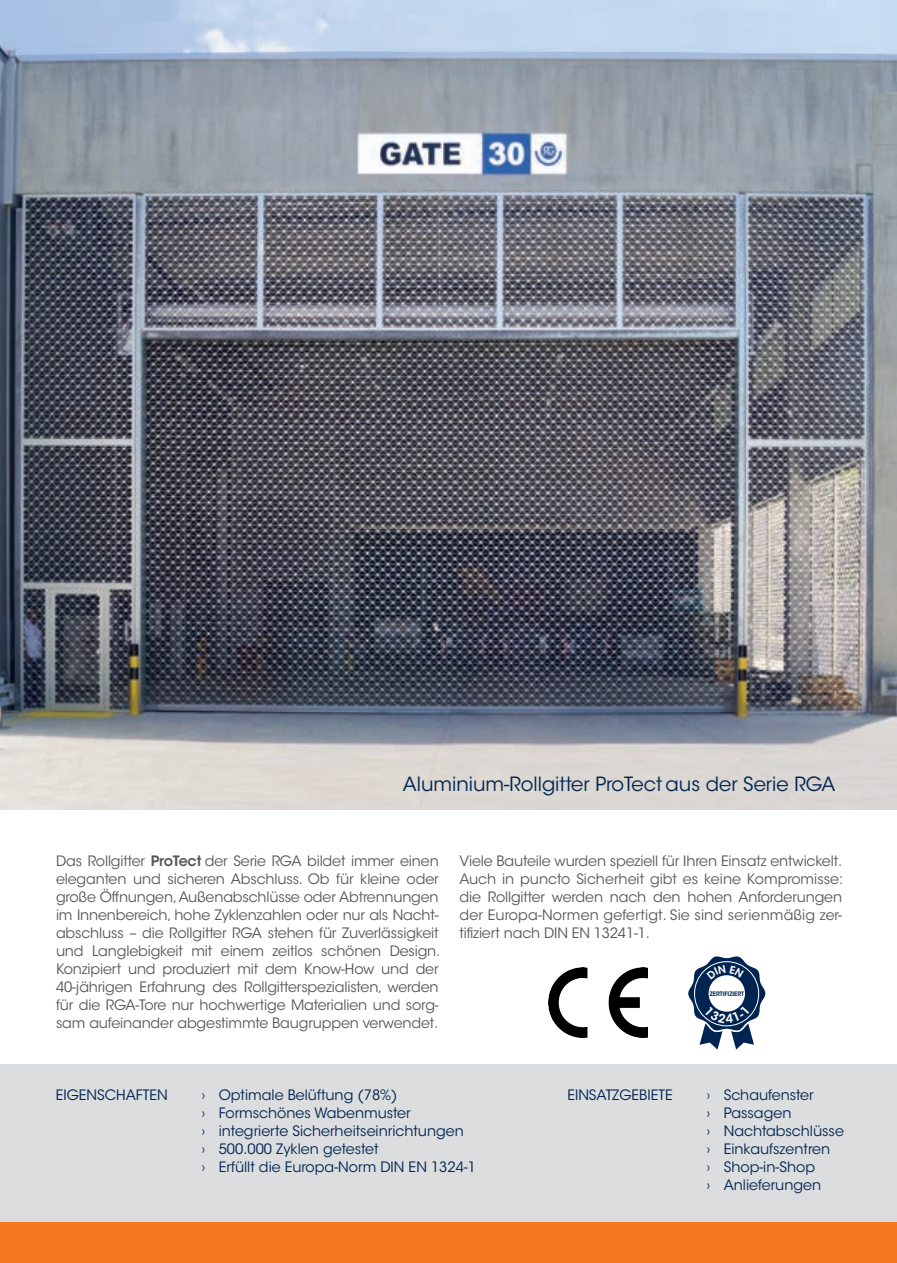
<style>
.page{position:relative;width:897px;height:1263px;background:#fff}
.page>*{position:absolute;margin:0;border:0;box-sizing:border-box;transform-origin:0 0}
.t1{font:19.5px "ITC Avant Garde Std";color:#002451}
.t2{font:14.25px/18px "ITC Avant Garde Std";letter-spacing:-.01em;color:#57585a;text-align:justify}
.t3{font:14.25px/18px "ITC Avant Garde Std";color:#002451}
.t4{font:600 6.15px "ITC Avant Garde Std";color:#002451}
.s1{font-weight:600}
</style>
<div class="page">
<div style="left:0;top:0;width:897px;height:1262px;background:#dcdddf"></div>
<div style="left:0;top:809px;width:897px;height:254px;background:#fff"></div>
<div style="left:0;top:1221px;width:897px;height:41px;background:#f47721"></div>
<img style="left:0;top:0;width:897px;height:809px">
<img style="left:548px;top:967px;width:100px;height:70px">
<svg style="left:688px;top:956px;width:77px;height:93px"></svg>
<h1 class="t1" style="left:403px;top:771px;width:434px">Aluminium-Rollgitter ProTect aus der Serie RGA</h1>
<p class="t2" style="left:56px;top:851px;width:386px">Das Rollgitter <span class="s1">ProTect</span> der Serie RGA bildet immer einen eleganten und sicheren Abschluss. Ob für kleine oder große Öffnungen, Außenabschlüsse oder Abtrennungen im Innenbereich, hohe Zyklenzahlen oder nur als Nacht&shy;abschluss – die Rollgitter RGA stehen für Zuverlässigkeit und Langlebigkeit mit einem zeitlos schönen Design.<br>Konzipiert und produziert mit dem Know-How und der 40-jährigen Erfahrung des Rollgitterspezialisten, werden für die RGA-Tore nur hochwertige Materialien und sorg&shy;sam aufeinander abgestimmte Baugruppen verwendet.</p>
<p class="t2" style="left:459px;top:851px;width:385px">Viele Bauteile wurden speziell für Ihren Einsatz entwickelt.<br>Auch in puncto Sicherheit gibt es keine Kompromisse: die Rollgitter werden nach den hohen Anforderungen der Europa-Normen gefertigt. Sie sind serienmäßig zer&shy;tifiziert nach DIN EN 13241-1.</p>
<p class="t4" style="left:710px;top:989px;width:36px">ZERTIFIZIERT</p>
<p class="t3" style="left:56px;top:1085px;width:114px">EIGENSCHAFTEN</p>
<p class="t3" style="left:567px;top:1085px;width:107px">EINSATZGEBIETE</p>
<p class="t3" style="left:202px;top:1085px;width:276px">› Optimale Belüftung (78%)<br>› Formschönes Wabenmuster<br>› integrierte Sicherheitseinrichtungen<br>› 500.000 Zyklen getestet<br>› Erfüllt die Europa-Norm DIN EN 1324-1</p>
<p class="t3" style="left:707px;top:1085px;width:139px">› Schaufenster<br>› Passagen<br>› Nachtabschlüsse › Einkaufszentren<br>› Shop-in-Shop<br>› Anlieferungen</p>
</div>
